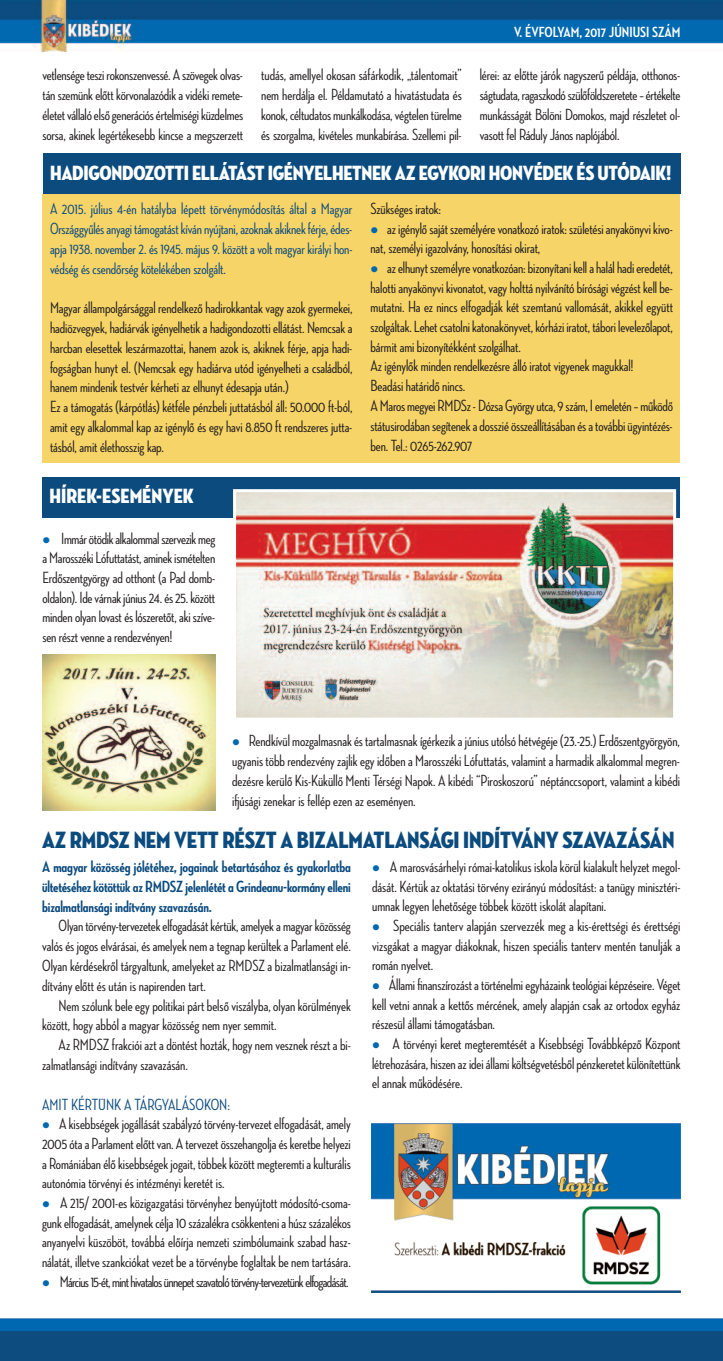
<style>
.page{position:relative;width:723px;height:1361px;background:#fff}
.page>*{position:absolute;margin:0;border:0;box-sizing:border-box;transform-origin:0 0}
.t1{font:24px "Neutraface Condensed Titling";letter-spacing:-.01em;color:#0c4b7e}
.t2{font:21px "Neutraface Condensed Titling";letter-spacing:-.015em;color:#fff}
.t3{font:500 16.5px/19.8px "Neutraface Condensed";letter-spacing:-.005em;color:#231f20;text-align:justify}
.t4{font:500 16.5px/19.8px "Neutraface Condensed";letter-spacing:-.005em;color:#0c4b7e;text-align:justify}
.t5{font:16.5px/19.8px "Neutraface Condensed Bold Alt";letter-spacing:-.005em;color:#0c4b7e;text-align:justify}
.t6{font:500 16.5px "Neutraface Condensed";letter-spacing:-.035em;color:#231f20}
.t7{font:700 15px "Neutraface Condensed";color:#fff}
.s1{color:#0068af}
</style>
<div class="page">
<div style="left:42px;top:477px;width:638px;height:40px;background:#0c4b7e"></div>
<svg style="left:0;top:1318px;width:723px;height:43px;background:#0a558e"></svg>
<img style="left:0;top:0;width:723px;height:51px">
<img style="left:372px;top:1124px;width:308px;height:168px">
<div style="left:43px;top:154px;width:637px;height:40px;background:#0c4b7e"></div>
<div style="left:43px;top:194px;width:637px;height:269px;background:#f6d467"></div>
<img style="left:43px;top:654px;width:172px;height:157px">
<img style="left:237px;top:493px;width:435px;height:223px">
<div style="left:233px;top:489px;width:443px;height:231px;border:3px solid #fff"></div>
<p class="t7" style="left:514px;top:23px;width:168px">V. ÉVFOLYAM, 2017 JÚNIUSI SZÁM</p>
<p class="t3" style="left:43px;top:65px;width:202px">vetlenségeteszi rokonszenvessé. A szövegekolvas&shy;tán szemünk előtt körvonalazódik a vidéki remete&shy;életetvállalóelsőgenerációsértelmiségiküzdelmes sorsa, akinek legértékesebb kincse a megszerzett</p>
<p class="t3" style="left:261px;top:65px;width:202px">tudás, amellyel okosan sáfárkodik, „tálentomait” nem herdálja el. Példamutató a hivatástudata és konok, céltudatos munkálkodása,végtelentürelme és szorgalma, kivételes munkabírása. Szellemi pil-</p>
<p class="t3" style="left:480px;top:65px;width:202px">lérei: az előtte járók nagyszerű példája, otthonos&shy;ságtudata, ragaszkodószülőföldszeretete–értékelte munkásságát Bölöni Domokos, majd részletet ol&shy;vasott fel Ráduly János naplójából.</p>
<p class="t2" style="left:50px;top:161px;width:623px">HADIGONDOZOTTI ELLÁTÁST IGÉNYELHETNEK AZ EGYKORI HONVÉDEK ÉS UTÓDAIK!</p>
<p class="t4" style="left:50px;top:199px;width:304px">A 2015. július 4-én hatályba lépett törvénymódosítás által a Magyar Országgyűlésanyagi támogatástkívánnyújtani,azoknakakiknekférje,édes&shy;apja 1938. november 2. és 1945. május 9. között a volt magyar királyi hon&shy;védség és csendőrség kötelékében szolgált.</p>
<p class="t3" style="left:50px;top:298px;width:304px;text-align:left">Magyar állampolgársággal rendelkező hadirokkantak vagy azok gyermekei, hadiözvegyek, hadiárvák igényelhetik a hadigondozotti ellátást. Nemcsak a harcban elesettek leszármazottai, hanem azok is, akiknek férje, apja hadi&shy;fogságban hunyt el. (Nemcsak egy hadiárva utód igényelheti a családból, hanem mindenik testvér kérheti az elhunyt édesapja után.)<br>Ez a támogatás (kárpótlás) kétféle pénzbeli juttatásból áll: 50.000 ft-ból, amit egy alkalommal kap az igénylő és egy havi 8.850 ft rendszeres jutta&shy;tásból, amit élethosszig kap.</p>
<p class="t3" style="left:370px;top:199px;width:72px">Szükséges iratok:</p>
<p class="t3" style="left:370px;top:218px;width:304px"><span class="s1">●</span> az igénylősaját személyérevonatkozóiratok: születésianyakönyvikivo&shy;nat, személyi igazolvány, honosítási okirat,</p>
<p class="t3" style="left:370px;top:258px;width:304px;text-align:left"><span class="s1">●</span> azelhunyt személyrevonatkozóan:bizonyítanikellahalálhadieredetét, halottianyakönyvikivonatot,vagyholttányilvánítóbíróságivégzéstkellbe&shy;mutatni. Ha ez nincs elfogadják két szemtanú vallomását, akikkel együtt szolgáltak.Lehetcsatolnikatonakönyvet,kórházi iratot, tábori levelezőlapot, bármit ami bizonyítékként szolgálhat.<br>Az igénylők minden rendelkezésre álló iratot vigyenek magukkal!<br>Beadási határidő nincs.<br>AMaros megyei RMDSz- Dózsa Györgyutca,9szám, Iemeletén– működő státusirodábansegítenekadossziéösszeállításábanésatovábbiügyintézés&shy;ben. Tel.: 0265-262.907</p>
<p class="t2" style="left:50px;top:484px;width:146px">HÍREK-ESEMÉNYEK</p>
<p class="t3" style="left:43px;top:528px;width:174px"><span class="s1">●</span> Immárötödikalkalommalszervezikmeg aMarosszékiLófuttatást,aminekismételten Erdőszentgyörgy ad otthont (a Pad domb&shy;oldalon). Idevárnakjúnius24.és25.között mindenolyanlovastés lószeretőt, aki szíve&shy;sen részt venne a rendezvényen!</p>
<p class="t3" style="left:232px;top:731px;width:449px"><span class="s1">●</span> Rendkívül mozgalmasnakés tartalmasnakígérkezikajúniusutólsóhétvégéje(23.-25.) Erdőszentgyörgyön, ugyanis többrendezvény zajlikegy időbena MarosszékiLófuttatás, valamint aharmadik alkalommal megren&shy;dezésre kerülő Kis-Küküllő Menti Térségi Napok. A kibédi “Piroskoszorú” néptánccsoport, valamint a kibédi ifjúsági zenekar is fellép ezen az eseményen.</p>
<h1 class="t1" style="left:42px;top:826px;width:634px">AZ RMDSZ NEM VETT RÉSZT A BIZALMATLANSÁGI INDÍTVÁNY SZAVAZÁSÁN</h1>
<p class="t3" style="left:372px;top:856px;width:310px"><span class="s1">●</span> A marosvásárhelyi római-katolikus iskola körül kialakult helyzet megol&shy;dását. Kértük az oktatási törvény ezirányú módosítást: a tanügy minisztéri&shy;umnak legyen lehetősége többek között iskolát alapítani.</p>
<p class="t3" style="left:372px;top:915px;width:310px"><span class="s1">●</span> Speciális tanterv alapján szervezzék meg a kis-érettségi és érettségi vizsgákat a magyar diákoknak, hiszen speciális tanterv mentén tanulják a román nyelvet.</p>
<p class="t3" style="left:372px;top:974px;width:310px"><span class="s1">●</span> Államifinanszírozástatörténelmiegyházainkteológiaiképzéseire. Véget kell vetni annak a kettős mércének, amely alapján csak az ortodox egyház részesül állami támogatásban.</p>
<p class="t3" style="left:372px;top:1033px;width:310px"><span class="s1">●</span> A törvényi keret megteremtését a Kisebbségi Továbbképző Központ létrehozására,hiszenaz ideiállamiköltségvetésbőlpénzkeretetkülönítettünk el annak működésére.</p>
<p class="t5" style="left:42px;top:856px;width:310px">A magyar közösség jólétéhez, jogainak betartásához és gyakorlatba ültetéséhezkötöttükaz RMDSZ jelenlététa Grindeanu-kormányelleni bizalmatlansági indítvány szavazásán.</p>
<p class="t3" style="left:42px;top:916px;width:310px;text-indent:16px">Olyantörvény-tervezetekelfogadásátkértük,amelyeka magyarközösség valósés jogoselvárásai,és amelyeknem a tegnapkerültek a Parlamentelé.<br>Olyan kérdésekről tárgyaltunk, amelyeket az RMDSZ a bizalmatlansági in&shy;dítvány előtt és után is napirenden tart.</p>
<p class="t3" style="left:42px;top:995px;width:310px;text-indent:16px">Nem szólunkbeleegypolitikaipártbelsőviszályba,olyankörülmények között, hogy abból a magyar közösség nem nyer semmit.</p>
<p class="t3" style="left:42px;top:1035px;width:310px;text-indent:17px">Az RMDSZfrakciói azt adöntésthozták,hogynem vesznek részt abi&shy;zalmatlansági indítvány szavazásán.</p>
<p class="t4" style="left:42px;top:1094px;width:189px">AMIT KÉRTÜNK A TÁRGYALÁSOKON:</p>
<p class="t3" style="left:42px;top:1114px;width:310px"><span class="s1">●</span> A kisebbségek jogállását szabályzótörvény-tervezetelfogadását, amely 2005ótaa Parlamentelőttvan. A tervezetösszehangoljaéskeretbehelyezi a Romániábanélőkisebbségekjogait, többekközött megteremtiakulturális autonómia törvényi és intézményi keretét is.</p>
<p class="t3" style="left:42px;top:1192px;width:310px"><span class="s1">●</span> A 215/ 2001-es közigazgatási törvényhez benyújtott módosító-csoma&shy;gunkelfogadását,amelynekcélja10 százalékracsökkenteniahúsz százalékos anyanyelvi küszöböt, továbbá előírja nemzeti szimbólumaink szabad hasz&shy;nálatát, illetve szankciókat vezetbe a törvénybe foglaltakbenem tartására.</p>
<p class="t6" style="left:42px;top:1272px;width:308px"><span class="s1">●</span> Március15-ét,minthivatalosünnepetszavatolótörvény-tervezetünkelfogadását.</p>
</div>
